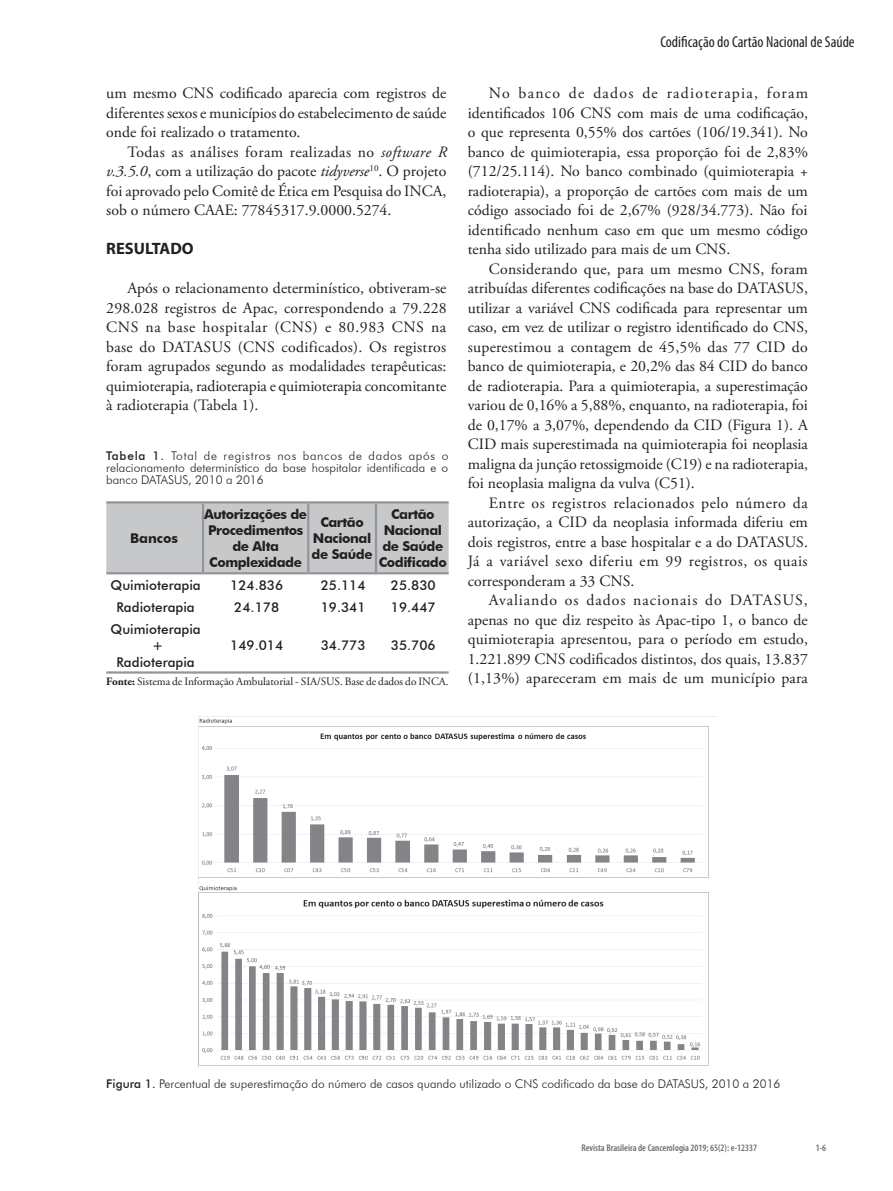
<style>
.page{position:relative;width:893px;height:1191px;background:#fff}
.page>*{position:absolute;margin:0;border:0;box-sizing:border-box;transform-origin:0 0}
.t1{font:700 16.5px "Myriad Pro";color:#231f20}
.t2{font:15.75px/19.5px "Adobe Garamond Pro";color:#231f20;text-align:justify}
.t3{font:condensed 15.75px "Myriad Pro";color:#231f20}
.t4{font:500 13.5px/16.2px "Futura BT";color:#231f20;text-align:center}
.t5{font:700 13.5px/16.2px "Futura BT";letter-spacing:-.03em;color:#231f20;text-align:center}
.t6{font:300 12px/12px "Futura BT";color:#231f20;text-align:justify}
.t7{font:11.25px "Adobe Garamond Pro";letter-spacing:-.005em;color:#231f20}
.t8{font:600 condensed 9.75px "Myriad Pro";color:#6c6d70}
.s1{font-style:italic}
.s2{font-weight:500}
.s3{font-weight:700}
</style>
<div class="page">
<div style="left:106px;top:503px;width:343px;height:69px;background:#c7c8ca"></div>
<hr style="left:106px;top:501px;width:97px;height:2px;background:#939598">
<hr style="left:203px;top:501px;width:105px;height:2px;background:#939598">
<hr style="left:202px;top:503px;width:2px;height:69px;background:#939598">
<hr style="left:308px;top:501px;width:68px;height:2px;background:#939598">
<hr style="left:307px;top:503px;width:2px;height:69px;background:#939598">
<hr style="left:376px;top:501px;width:73px;height:2px;background:#939598">
<hr style="left:375px;top:503px;width:2px;height:69px;background:#939598">
<hr style="left:106px;top:572px;width:97px;height:2px;background:#939598">
<hr style="left:203px;top:572px;width:105px;height:2px;background:#939598">
<hr style="left:308px;top:572px;width:68px;height:2px;background:#939598">
<hr style="left:376px;top:572px;width:73px;height:2px;background:#939598">
<hr style="left:106px;top:671px;width:97px;height:2px;background:#939598">
<hr style="left:203px;top:671px;width:105px;height:2px;background:#939598">
<hr style="left:308px;top:671px;width:68px;height:2px;background:#939598">
<hr style="left:376px;top:671px;width:73px;height:2px;background:#939598">
<img style="left:198px;top:716px;width:518px;height:351px">
<p class="t2" style="left:106px;top:84px;width:342px">um mesmo CNS codificado aparecia com registros de diferentes sexos e municípios do estabelecimento de saúde onde foi realizado o tratamento.</p>
<p class="t2" style="left:106px;top:142px;width:342px;text-indent:21px">Todas as análises foram realizadas no <span class="s1">software R v.3.5.0</span>, com a utilização do pacote <span class="s1">tidyverse</span><sup>10</sup>. O projeto foi aprovado pelo Comitê de Ética em Pesquisa do INCA, sob o número CAAE: 77845317.9.0000.5274.</p>
<p class="t1" style="left:106px;top:238px;width:89px">RESULTADO</p>
<p class="t2" style="left:106px;top:279px;width:342px;text-indent:21px">Após o relacionamento determinístico, obtiveram-se 298.028 registros de Apac, correspondendo a 79.228<br>CNS na base hospitalar (CNS) e 80.983 CNS na base do DATASUS (CNS codificados). Os registros foram agrupados segundo as modalidades terapêuticas: quimioterapia, radioterapia e quimioterapia concomitante à radioterapia (Tabela 1).</p>
<p class="t6" style="left:106px;top:450px;width:344px"><span class="s2">Tabela 1.</span> Total de registros nos bancos de dados após o relacionamento determinístico da base hospitalar identificada e o banco DATASUS, 2010 a 2016</p>
<p class="t5" style="left:130px;top:530px;width:50px">Bancos</p>
<p class="t5" style="left:204px;top:505px;width:104px">Autorizações de<br>Procedimentos de Alta<br>Complexidade</p>
<p class="t5" style="left:312px;top:514px;width:62px">Cartão<br>Nacional de Saúde</p>
<p class="t5" style="left:379px;top:505px;width:70px">Cartão<br>Nacional de Saúde<br>Codificado</p>
<p class="t4" style="left:111px;top:576px;width:92px">Quimioterapia</p>
<p class="t4" style="left:230px;top:576px;width:55px">124.836</p>
<p class="t4" style="left:321px;top:576px;width:46px">25.114</p>
<p class="t4" style="left:391px;top:576px;width:46px">25.830</p>
<p class="t4" style="left:117px;top:599px;width:80px">Radioterapia</p>
<p class="t4" style="left:234px;top:599px;width:46px">24.178</p>
<p class="t4" style="left:321px;top:599px;width:46px">19.341</p>
<p class="t4" style="left:391px;top:599px;width:46px">19.447</p>
<p class="t4" style="left:111px;top:621px;width:92px">Quimioterapia +<br>Radioterapia</p>
<p class="t4" style="left:230px;top:637px;width:55px">149.014</p>
<p class="t4" style="left:321px;top:637px;width:46px">34.773</p>
<p class="t4" style="left:391px;top:637px;width:46px">35.706</p>
<p class="t7" style="left:106px;top:674px;width:344px"><span class="s3">Fonte:</span> Sistema de Informação Ambulatorial - SIA/SUS. Base de dados do INCA.</p>
<p class="t3" style="left:660px;top:32px;width:196px">Codificação do Cartão Nacional de Saúde</p>
<p class="t2" style="left:468px;top:84px;width:342px;text-indent:21px">No banco de dados de radioterapia, foram identificados 106 CNS com mais de uma codificação, o que representa 0,55% dos cartões (106/19.341). No banco de quimioterapia, essa proporção foi de 2,83% (712/25.114). No banco combinado (quimioterapia + radioterapia), a proporção de cartões com mais de um código associado foi de 2,67% (928/34.773). Não foi identificado nenhum caso em que um mesmo código tenha sido utilizado para mais de um CNS.</p>
<p class="t2" style="left:468px;top:259px;width:342px;text-indent:21px">Considerando que, para um mesmo CNS, foram atribuídas diferentes codificações na base do DATASUS, utilizar a variável CNS codificada para representar um caso, em vez de utilizar o registro identificado do CNS, superestimou a contagem de 45,5% das 77 CID do banco de quimioterapia, e 20,2% das 84 CID do banco de radioterapia. Para a quimioterapia, a superestimação variou de 0,16% a 5,88%, enquanto, na radioterapia, foi de 0,17% a 3,07%, dependendo da CID (Figura 1). A CID mais superestimada na quimioterapia foi neoplasia maligna da junção retossigmoide (C19) e na radioterapia, foi neoplasia maligna da vulva (C51).</p>
<p class="t2" style="left:468px;top:493px;width:342px;text-indent:21px">Entre os registros relacionados pelo número da autorização, a CID da neoplasia informada diferiu em dois registros, entre a base hospitalar e a do DATASUS.<br>Já a variável sexo diferiu em 99 registros, os quais corresponderam a 33 CNS.</p>
<p class="t2" style="left:468px;top:591px;width:342px;text-indent:21px">Avaliando os dados nacionais do DATASUS, apenas no que diz respeito às Apac-tipo 1, o banco de quimioterapia apresentou, para o período em estudo, 1.221.899 CNS codificados distintos, dos quais, 13.837 (1,13%) apareceram em mais de um município para</p>
<p class="t6" style="left:106px;top:1077px;width:676px"><span class="s2">Figura 1.</span> Percentual de superestimação do número de casos quando utilizado o CNS codificado da base do DATASUS, 2010 a 2016</p>
<p class="t8" style="left:581px;top:1142px;width:177px">Revista Brasileira de Cancerologia 2019; 65(2): e-12337</p>
<p class="t8" style="left:816px;top:1142px;width:12px">1-6</p>
</div>
